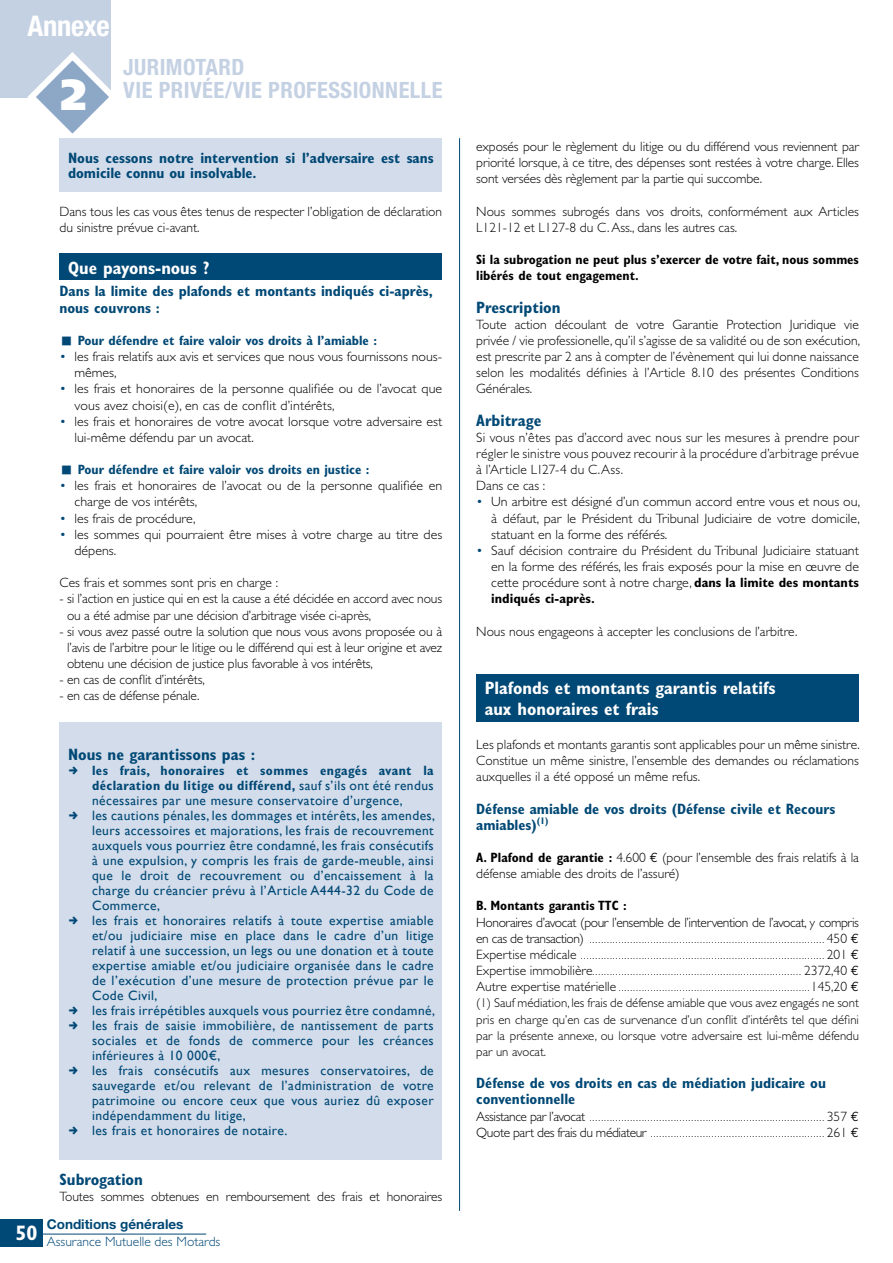
<style>
.page{position:relative;width:893px;height:1263px;background:#fff}
.page>*{position:absolute;margin:0;border:0;box-sizing:border-box;transform-origin:0 0}
.t1{font:900 43.5px "Frutiger";color:#fff}
.t2{font:700 condensed 28.5px "Helvetica Neue";letter-spacing:-.01em;color:#fff}
.t3{font:700 condensed 22.5px/22.5px "Helvetica Neue";letter-spacing:.02em;color:#c4d1e3}
.t4{font:700 condensed 21px "Gill Sans";color:#fff}
.t5{font:700 condensed 18px/21px "Gill Sans";color:#fff}
.t6{font:700 condensed 16.5px "Gill Sans";color:#004875}
.t7{font:700 condensed 15px/16.2px "Gill Sans";color:#004875}
.t8{font:300 13.5px/16.2px "Gill Sans";color:#000}
.t9{font:13.5px/15px "Gill Sans";letter-spacing:.03em;color:#004875}
.t10{font:700 condensed 13.5px/16.2px "Gill Sans";color:#000}
.t11{font:700 condensed 13.5px "Gill Sans";color:#004875}
.t12{font:300 13.5px "Gill Sans";letter-spacing:-.03em;color:#000}
.t13{font:300 13.5px "Gill Sans";color:#004875}
.t14{font:700 13.5px "Helvetica Neue";color:#004875}
.t15{font:300 12.75px/16.2px "Gill Sans";color:#000;text-align:justify}
.t16{font:300 10.5px/16.2px "Gill Sans";color:#000;text-align:justify}
.s1{color:#004875}
.s2{font-weight:700;font-stretch:condensed}
.s3{font-family:"Euro Mono";font-weight:400}
.s4{font-size:13.5px}
.s5{font-family:"Euro Mono";font-weight:400;font-size:13.5px}
</style>
<div class="page">
<hr style="left:459px;top:138px;width:1px;height:1073px;background:#004875">
<div style="left:0;top:0;width:111px;height:98px;background:#c4d1e3"></div>
<svg style="left:27px;top:52px;width:84px;height:94px"></svg>
<div style="left:0;top:1219px;width:43px;height:27px;background:#004875"></div>
<hr style="left:43px;top:1234px;width:163px;height:1px;background:#004875">
<div style="left:60px;top:138px;width:382px;height:53px;background:#d2dcea"></div>
<div style="left:60px;top:254px;width:382px;height:26px;background:#004875"></div>
<div style="left:60px;top:722px;width:382px;height:438px;background:#d2dcea"></div>
<div style="left:476px;top:674px;width:383px;height:47px;background:#004875"></div>
<h2 class="t2" style="left:28px;top:9px;width:84px">Annexe</h2>
<h1 class="t1" style="left:60px;top:68px;width:27px">2</h1>
<h3 class="t3" style="left:123px;top:56px;width:321px">JURIMOTARD<br>VIE PRIVÉE/VIE PROFESSIONNELLE</h3>
<p class="t7" style="left:68px;top:150px;width:367px;line-height:15px">Nous cessons notre intervention si l’adversaire est sans domicile connu ou insolvable.</p>
<p class="t8" style="left:60px;top:203px;width:384px">Dans tous les cas vous êtes tenus de respecter l’obligation de déclaration du sinistre prévue ci-avant.</p>
<h3 class="t5" style="left:68px;top:257px;width:143px">Que payons-nous ?</h3>
<p class="t7" style="left:60px;top:283px;width:375px">Dans la limite des plafonds et montants indiqués ci-après, nous couvrons :</p>
<p class="t11" style="left:78px;top:332px;width:301px">Pour défendre et faire valoir vos droits à l’amiable :</p>
<p class="t8" style="left:75px;top:349px;width:369px;text-indent:-15px"><span class="s1">•</span> les frais relatifs aux avis et services que nous vous fournissons nous&shy;mêmes,</p>
<p class="t8" style="left:75px;top:381px;width:369px;text-indent:-15px"><span class="s1">•</span> les frais et honoraires de la personne qualifiée ou de l’avocat que vous avez choisi(e), en cas de conflit d’intérêts,</p>
<p class="t8" style="left:75px;top:413px;width:369px;text-indent:-15px"><span class="s1">•</span> les frais et honoraires de votre avocat lorsque votre adversaire est lui-même défendu par un avocat.</p>
<p class="t11" style="left:78px;top:461px;width:293px">Pour défendre et faire valoir vos droits en justice :</p>
<p class="t8" style="left:75px;top:478px;width:369px;text-indent:-15px"><span class="s1">•</span> les frais et honoraires de l’avocat ou de la personne qualifiée en charge de vos intérêts,</p>
<p class="t8" style="left:60px;top:510px;width:138px"><span class="s1">•</span> les frais de procédure,</p>
<p class="t8" style="left:75px;top:526px;width:369px;text-indent:-15px"><span class="s1">•</span> les sommes qui pourraient être mises à votre charge au titre des dépens.</p>
<p class="t8" style="left:60px;top:575px;width:220px">Ces frais et sommes sont pris en charge :</p>
<p class="t8" style="left:67px;top:591px;width:377px;text-indent:-8px">- si l’action en justice qui en est la cause a été décidée en accord avec nous ou a été admise par une décision d’arbitrage visée ci-après,</p>
<p class="t8" style="left:67px;top:623px;width:377px;text-align:justify;text-indent:-8px">- si vous avez passé outre la solution que nous vous avons proposée ou à l’avis de l’arbitre pour le litige ou le différend qui est à leur origine et avez obtenu une décision de justice plus favorable à vos intérêts,</p>
<p class="t8" style="left:60px;top:672px;width:147px">- en cas de conflit d’intérêts,</p>
<p class="t8" style="left:60px;top:688px;width:142px">- en cas de défense pénale.</p>
<h3 class="t4" style="left:16px;top:1220px;width:23px">50</h3>
<p class="t6" style="left:68px;top:744px;width:189px">Nous ne garantissons pas :</p>
<p class="t9" style="left:92px;top:762px;width:345px"><span class="s2">les frais, honoraires et sommes engagés avant la déclaration du litige ou différend,</span> sauf s’ils ont été rendus nécessaires par une mesure conservatoire d’urgence,<br>les cautions pénales, les dommages et intérêts, les amendes, leurs accessoires et majorations, les frais de recouvrement auxquels vous pourriez être condamné, les frais consécutifs à une expulsion, y compris les frais de garde-meuble, ainsi que le droit de recouvrement ou d’encaissement à la charge du créancier prévu à l’Article A444-32 du Code de Commerce,<br>les frais et honoraires relatifs à toute expertise amiable et/ou judiciaire mise en place dans le cadre d’un litige relatif à une succession, un legs ou une donation et à toute expertise amiable et/ou judiciaire organisée dans le cadre de l’exécution d’une mesure de protection prévue par le Code Civil,<br>les frais irrépétibles auxquels vous pourriez être condamné, les frais de saisie immobilière, de nantissement de parts sociales et de fonds de commerce pour les créances inférieures à 10 000€,<br>les frais consécutifs aux mesures conservatoires, de sauvegarde et/ou relevant de l’administration de votre patrimoine ou encore ceux que vous auriez dû exposer indépendamment du litige,<br>les frais et honoraires de notaire.</p>
<p class="t6" style="left:60px;top:1170px;width:85px">Subrogation</p>
<p class="t8" style="left:60px;top:1189px;width:384px">Toutes sommes obtenues en remboursement des frais et honoraires</p>
<p class="t14" style="left:47px;top:1216px;width:138px">Conditions générales</p>
<p class="t13" style="left:47px;top:1233px;width:175px">Assurance Mutuelle des Motards</p>
<p class="t8" style="left:476px;top:138px;width:384px;text-align:justify">exposés pour le règlement du litige ou du différend vous reviennent par priorité lorsque, à ce titre, des dépenses sont restées à votre charge. Elles sont versées dès règlement par la partie qui succombe.</p>
<p class="t8" style="left:476px;top:203px;width:384px">Nous sommes subrogés dans vos droits, conformément aux Articles<br>L121-12 et L127-8 du C. Ass., dans les autres cas.</p>
<p class="t10" style="left:476px;top:251px;width:384px">Si la subrogation ne peut plus s’exercer de votre fait, nous sommes libérés de tout engagement.</p>
<p class="t6" style="left:476px;top:297px;width:86px">Prescription</p>
<p class="t8" style="left:476px;top:316px;width:385px;text-align:justify">Toute action découlant de votre Garantie Protection Juridique vie privée / vie professionelle, qu’il s’agisse de sa validité ou de son exécution, est prescrite par 2 ans à compter de l’évènement qui lui donne naissance selon les modalités définies à l’Article 8.10 des présentes Conditions Générales.</p>
<p class="t6" style="left:476px;top:410px;width:67px">Arbitrage</p>
<p class="t8" style="left:476px;top:429px;width:384px">Si vous n’êtes pas d’accord avec nous sur les mesures à prendre pour régler le sinistre vous pouvez recourir à la procédure d’arbitrage prévue à l’Article L127-4 du C.Ass.<br>Dans ce cas :</p>
<p class="t8" style="left:491px;top:494px;width:370px;text-align:justify;text-indent:-15px"><span class="s1">•</span> Un arbitre est désigné d’un commun accord entre vous et nous ou, à défaut, par le Président du Tribunal Judiciaire de votre domicile, statuant en la forme des référés.</p>
<p class="t8" style="left:491px;top:542px;width:369px;text-align:justify;text-indent:-15px"><span class="s1">•</span> Sauf décision contraire du Président du Tribunal Judiciaire statuant en la forme des référés, les frais exposés pour la mise en œuvre de cette procédure sont à notre charge, <span class="s2">dans la limite des montants indiqués ci-après.</span></p>
<p class="t8" style="left:476px;top:623px;width:323px">Nous nous engageons à accepter les conclusions de l’arbitre.</p>
<h3 class="t5" style="left:485px;top:677px;width:292px">Plafonds et montants garantis relatifs aux honoraires et frais</h3>
<p class="t8" style="left:476px;top:736px;width:385px;text-align:justify">Les plafonds et montants garantis sont applicables pour un même sinistre.<br>Constitue un même sinistre, l’ensemble des demandes ou réclamations auxquelles il a été opposé un même refus.</p>
<p class="t7" style="left:476px;top:800px;width:361px">Défense amiable de vos droits (Défense civile et Recours amiables)<sup>(1)</sup></p>
<p class="t8" style="left:476px;top:849px;width:384px"><span class="s2">A. Plafond de garantie :</span> 4.600 <span class="s3">€</span> (pour l’ensemble des frais relatifs à la défense amiable des droits de l’assuré)</p>
<p class="t10" style="left:476px;top:898px;width:152px">B. Montants garantis TTC :</p>
<p class="t12" style="left:476px;top:914px;width:384px">Honoraires d’avocat (pour l’ensemble de l’intervention de l’avocat, y compris</p>
<p class="t16" style="left:476px;top:931px;width:384px"><span class="s4">en cas de transaction)</span> ................................................................................. <span class="s4">450</span> <span class="s5">€ </span><span class="s4">Expertise médicale</span> .................................................................................... <span class="s4">201</span> <span class="s5">€ </span><span class="s4">Expertise immobilière</span>........................................................................ <span class="s4">2372,40</span> <span class="s5">€ </span><span class="s4">Autre expertise matérielle</span> ..................................................................<span class="s4">145,20</span> <span class="s5">€</span></p>
<p class="t15" style="left:476px;top:995px;width:384px">(1) Sauf médiation, les frais de défense amiable que vous avez engagés ne sont pris en charge qu’en cas de survenance d’un conflit d’intérêts tel que défini par la présente annexe, ou lorsque votre adversaire est lui-même défendu par un avocat.</p>
<p class="t7" style="left:476px;top:1075px;width:351px">Défense de vos droits en cas de médiation judicaire ou conventionnelle</p>
<p class="t16" style="left:476px;top:1109px;width:384px"><span class="s4">Assistance par l’avocat</span> ................................................................................. <span class="s4">357</span> <span class="s5">€<br></span><span class="s4">Quote part des frais du médiateur</span> ............................................................ <span class="s4">261</span> <span class="s5">€</span></p>
</div>
